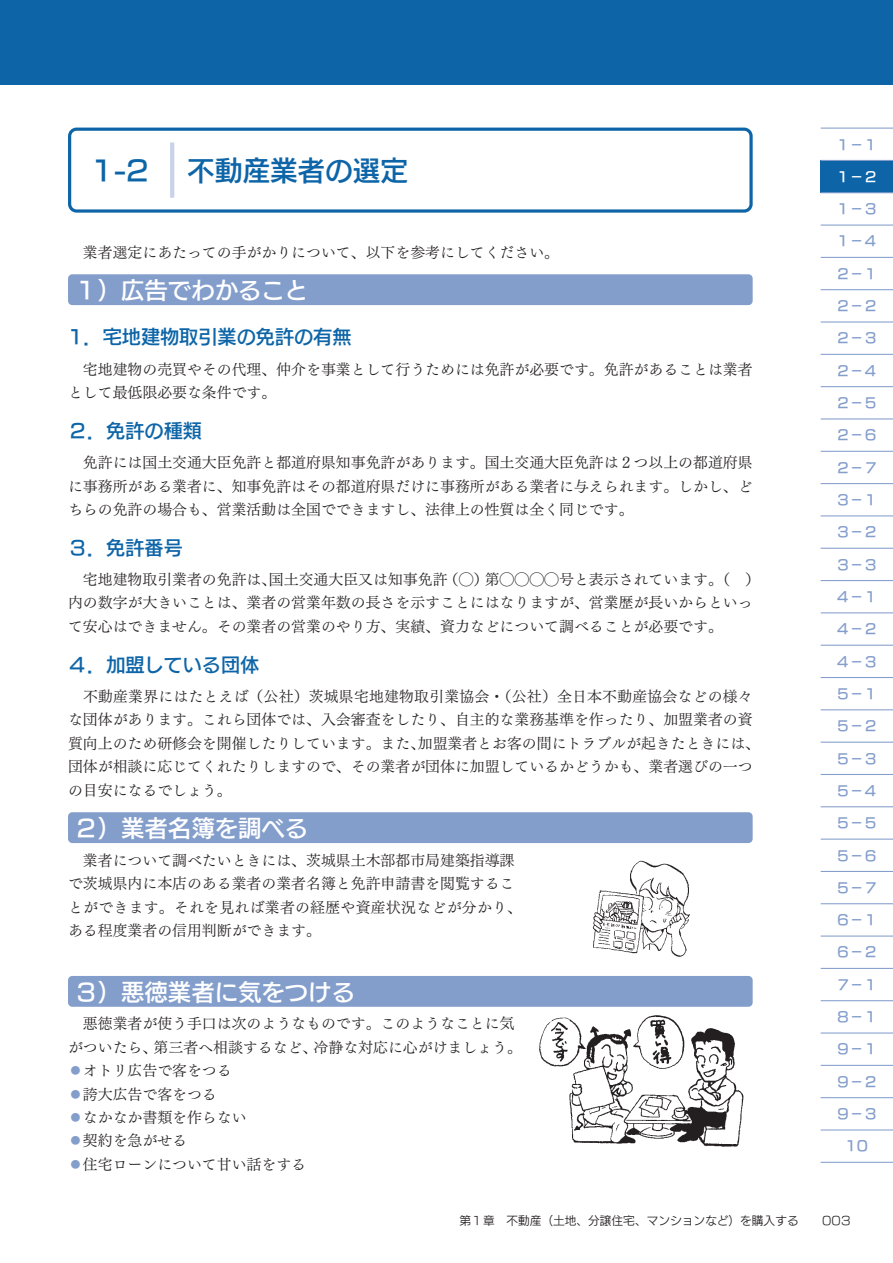
<style>
.page{position:relative;width:893px;height:1263px;background:#fff}
.page>*{position:absolute;margin:0;border:0;box-sizing:border-box;transform-origin:0 0}
.t1{font:27.6px "New Rodin Pro DB";color:#0d65a8}
.t2{font:23.4px "New Rodin Pro DB";color:#fff}
.t3{font:19.2px "New Rodin Pro DB";color:#0d65a8}
.t4{font:14.85px/23.4px "Tsuku Min Pr 6 R";color:#231f20}
.t5{font:13.8px "New Rodin Pro DB";color:#849ecc}
.t6{font:13.8px "New Rodin Pro DB";color:#fff}
.t7{font:11.7px "New Rodin Pro M";color:#231f20}
.s1{color:#849ecc}
</style>
<div class="page">
<div style="left:68px;top:128px;width:685px;height:85px;border:3px solid #0d65a8;border-radius:7px"></div>
<hr style="left:170px;top:142px;width:4px;height:56px;background:#c9d2e8">
<div style="left:68px;top:274px;width:685px;height:31px;background:#849ecc;border-radius:4px"></div>
<div style="left:68px;top:812px;width:685px;height:31px;background:#849ecc;border-radius:4px"></div>
<div style="left:68px;top:976px;width:685px;height:31px;background:#849ecc;border-radius:4px"></div>
<img style="left:592px;top:860px;width:98px;height:97px">
<img style="left:539px;top:1015px;width:205px;height:132px">
<div style="left:821px;top:160px;width:72px;height:33px;background:#0d65a8"></div>
<hr style="left:821px;top:128px;width:72px;height:1px;background:#849ecc">
<hr style="left:821px;top:160px;width:72px;height:1px;background:#849ecc">
<hr style="left:821px;top:192px;width:72px;height:1px;background:#849ecc">
<hr style="left:821px;top:225px;width:72px;height:1px;background:#849ecc">
<hr style="left:821px;top:257px;width:72px;height:1px;background:#849ecc">
<hr style="left:821px;top:289px;width:72px;height:1px;background:#849ecc">
<hr style="left:821px;top:321px;width:72px;height:2px;background:#849ecc">
<hr style="left:821px;top:354px;width:72px;height:1px;background:#849ecc">
<hr style="left:821px;top:386px;width:72px;height:1px;background:#849ecc">
<hr style="left:821px;top:418px;width:72px;height:1px;background:#849ecc">
<hr style="left:821px;top:451px;width:72px;height:1px;background:#849ecc">
<hr style="left:821px;top:483px;width:72px;height:1px;background:#849ecc">
<hr style="left:821px;top:515px;width:72px;height:1px;background:#849ecc">
<hr style="left:821px;top:548px;width:72px;height:1px;background:#849ecc">
<hr style="left:821px;top:580px;width:72px;height:1px;background:#849ecc">
<hr style="left:821px;top:612px;width:72px;height:1px;background:#849ecc">
<hr style="left:821px;top:645px;width:72px;height:1px;background:#849ecc">
<hr style="left:821px;top:677px;width:72px;height:1px;background:#849ecc">
<hr style="left:821px;top:709px;width:72px;height:1px;background:#849ecc">
<hr style="left:821px;top:742px;width:72px;height:1px;background:#849ecc">
<hr style="left:821px;top:774px;width:72px;height:1px;background:#849ecc">
<hr style="left:821px;top:806px;width:72px;height:1px;background:#849ecc">
<hr style="left:821px;top:838px;width:72px;height:2px;background:#849ecc">
<hr style="left:821px;top:871px;width:72px;height:1px;background:#849ecc">
<hr style="left:821px;top:903px;width:72px;height:1px;background:#849ecc">
<hr style="left:821px;top:935px;width:72px;height:1px;background:#849ecc">
<hr style="left:821px;top:968px;width:72px;height:1px;background:#849ecc">
<hr style="left:821px;top:1000px;width:72px;height:1px;background:#849ecc">
<hr style="left:821px;top:1032px;width:72px;height:1px;background:#849ecc">
<hr style="left:821px;top:1065px;width:72px;height:1px;background:#849ecc">
<hr style="left:821px;top:1097px;width:72px;height:1px;background:#849ecc">
<hr style="left:821px;top:1129px;width:72px;height:1px;background:#849ecc">
<hr style="left:821px;top:1162px;width:72px;height:1px;background:#849ecc">
<div style="left:0;top:0;width:893px;height:85px;background:#0d65a8"></div>
<h1 class="t1" style="left:92px;top:146px;width:59px">1-2</h1>
<h1 class="t1" style="left:187px;top:146px;width:223px">不動産業者の選定</h1>
<p class="t4" style="left:68px;top:239px;width:493px">　業者選定にあたっての手がかりについて、以下を参考にしてください。</p>
<h2 class="t2" style="left:74px;top:270px;width:235px">１）広告でわかること</h2>
<p class="t3" style="left:68px;top:320px;width:285px">1．宅地建物取引業の免許の有無</p>
<p class="t4" style="left:68px;top:356px;width:686px">　宅地建物の売買やその代理、仲介を事業として行うためには免許が必要です。免許があることは業者として最低限必要な条件です。</p>
<p class="t3" style="left:68px;top:414px;width:135px">２．免許の種類</p>
<p class="t4" style="left:68px;top:449px;width:686px;text-align:justify">　免許には国土交通大臣免許と都道府県知事免許があります。国土交通大臣免許は２つ以上の都道府県に事務所がある業者に、知事免許はその都道府県だけに事務所がある業者に与えられます。しかし、どちらの免許の場合も、営業活動は全国でできますし、法律上の性質は全く同じです。</p>
<p class="t3" style="left:68px;top:531px;width:116px">３．免許番号</p>
<p class="t4" style="left:68px;top:566px;width:694px">　宅地建物取引業者の免許は、国土交通大臣又は知事免許（◯）第◯◯◯◯号と表示されています｡（　）内の数字が大きいことは、業者の営業年数の長さを示すことにはなりますが、営業歴が長いからといって安心はできません。その業者の営業のやり方、実績、資力などについて調べることが必要です。</p>
<p class="t3" style="left:68px;top:648px;width:193px">４．加盟している団体</p>
<p class="t4" style="left:68px;top:683px;width:694px">　不動産業界にはたとえば（公社）茨城県宅地建物取引業協会・（公社）全日本不動産協会などの様々な団体があります。これら団体では、入会審査をしたり、自主的な業務基準を作ったり、加盟業者の資質向上のため研修会を開催したりしています。また、加盟業者とお客の間にトラブルが起きたときには、団体が相談に応じてくれたりしますので、その業者が団体に加盟しているかどうかも、業者選びの一つの目安になるでしょう。</p>
<h2 class="t2" style="left:74px;top:808px;width:235px">２）業者名簿を調べる</h2>
<p class="t4" style="left:68px;top:847px;width:455px">　業者について調べたいときには、茨城県土木部都市局建築指導課で茨城県内に本店のある業者の業者名簿と免許申請書を閲覧することができます。それを見れば業者の経歴や資産状況などが分かり、ある程度業者の信用判断ができます。</p>
<h2 class="t2" style="left:74px;top:972px;width:282px">３）悪徳業者に気をつける</h2>
<p class="t4" style="left:68px;top:1010px;width:455px">　悪徳業者が使う手口は次のようなものです。このようなことに気がついたら、第三者へ相談するなど、冷静な対応に心がけましょう。<span class="s1">⃝</span>オトリ広告で客をつる<br><span class="s1">⃝</span>誇大広告で客をつる<br><span class="s1">⃝</span>なかなか書類を作らない<br><span class="s1">⃝</span>契約を急がせる<br><span class="s1">⃝</span>住宅ローンについて甘い話をする</p>
<p class="t5" style="left:836px;top:132px;width:43px">１－１</p>
<p class="t6" style="left:836px;top:165px;width:43px">１－２</p>
<p class="t5" style="left:836px;top:197px;width:43px">１－３</p>
<p class="t5" style="left:836px;top:229px;width:43px">１－４</p>
<p class="t5" style="left:836px;top:262px;width:43px">２－１</p>
<p class="t5" style="left:836px;top:294px;width:43px">２－２</p>
<p class="t5" style="left:836px;top:326px;width:43px">２－３</p>
<p class="t5" style="left:836px;top:359px;width:43px">２－４</p>
<p class="t5" style="left:836px;top:391px;width:43px">２－５</p>
<p class="t5" style="left:836px;top:423px;width:43px">２－６</p>
<p class="t5" style="left:836px;top:456px;width:43px">２－７</p>
<p class="t5" style="left:836px;top:488px;width:43px">３－１</p>
<p class="t5" style="left:836px;top:520px;width:43px">３－２</p>
<p class="t5" style="left:836px;top:553px;width:43px">３－３</p>
<p class="t5" style="left:836px;top:585px;width:43px">４－１</p>
<p class="t5" style="left:836px;top:617px;width:43px">４－２</p>
<p class="t5" style="left:836px;top:649px;width:43px">４－３</p>
<p class="t5" style="left:836px;top:682px;width:43px">５－１</p>
<p class="t5" style="left:836px;top:714px;width:43px">５－２</p>
<p class="t5" style="left:836px;top:746px;width:43px">５－３</p>
<p class="t5" style="left:836px;top:779px;width:43px">５－４</p>
<p class="t5" style="left:836px;top:811px;width:43px">５－５</p>
<p class="t5" style="left:836px;top:843px;width:43px">５－６</p>
<p class="t5" style="left:836px;top:876px;width:43px">５－７</p>
<p class="t5" style="left:836px;top:908px;width:43px">６－１</p>
<p class="t5" style="left:836px;top:940px;width:43px">６－２</p>
<p class="t5" style="left:836px;top:973px;width:43px">７－１</p>
<p class="t5" style="left:836px;top:1005px;width:43px">８－１</p>
<p class="t5" style="left:836px;top:1037px;width:43px">９－１</p>
<p class="t5" style="left:836px;top:1070px;width:43px">９－２</p>
<p class="t5" style="left:836px;top:1102px;width:43px">９－３</p>
<p class="t5" style="left:845px;top:1134px;width:24px">10</p>
<p class="t7" style="left:460px;top:1210px;width:392px">第１章　不動産（土地、分譲住宅、マンションなど）を購入する　　003</p>
</div>
